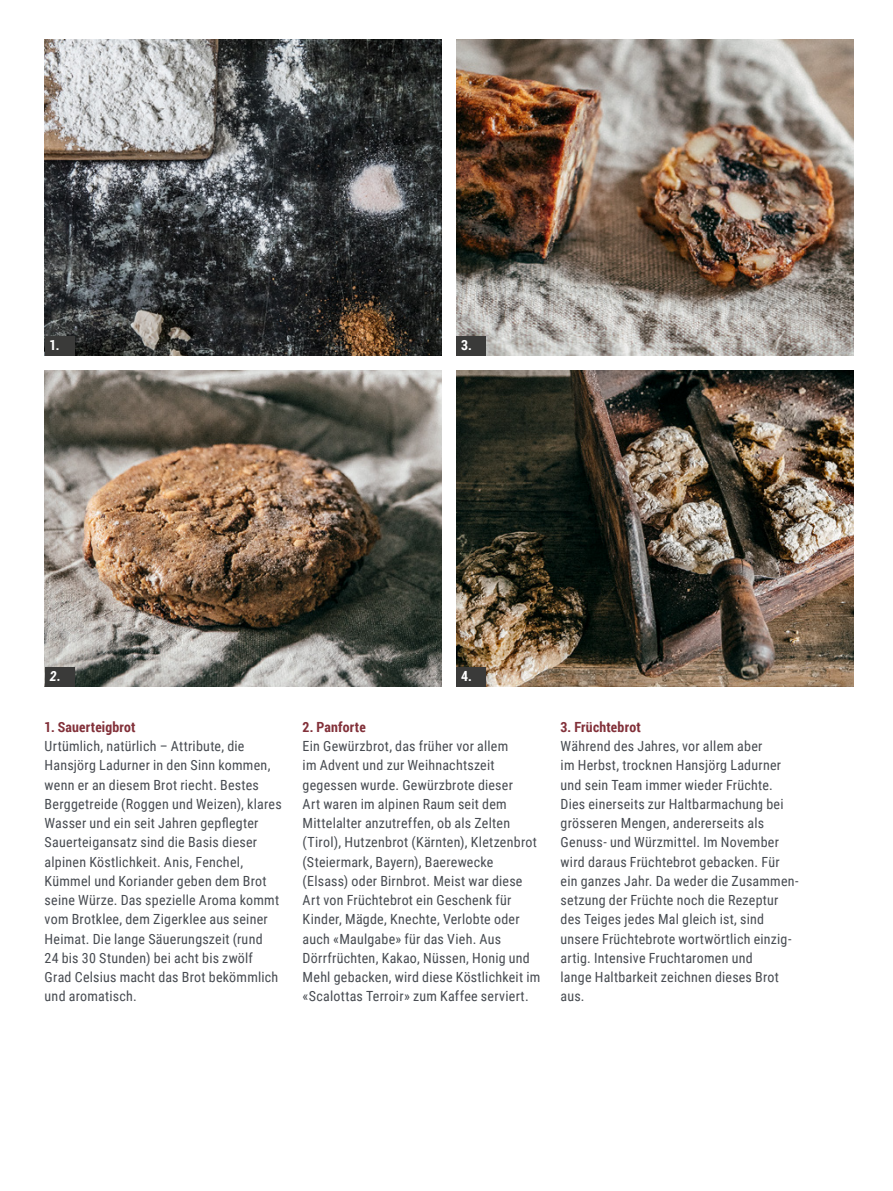
<style>
.page{position:relative;width:893px;height:1191px;background:#fff}
.page>*{position:absolute;margin:0;border:0;box-sizing:border-box;transform-origin:0 0}
.t1{font:14px/19.2px "Roboto Condensed";letter-spacing:.015em;color:#474b51}
.t2{font:700 14px "Roboto Condensed";letter-spacing:.015em;color:#823039}
.t3{font:700 14px "Roboto Condensed";color:#fff}
.t4{font:italic 700 14px "Roboto Condensed";color:#fff}
</style>
<div class="page">
<img style="left:456px;top:40px;width:397px;height:315px">
<img style="left:45px;top:40px;width:397px;height:315px">
<img style="left:45px;top:370px;width:397px;height:316px">
<img style="left:456px;top:370px;width:397px;height:316px">
<div style="left:45px;top:336px;width:29px;height:19px;background:#3a3a39"></div>
<div style="left:45px;top:666px;width:30px;height:20px;background:#3a3a39"></div>
<div style="left:456px;top:666px;width:30px;height:20px;background:#3a3a39"></div>
<div style="left:456px;top:336px;width:30px;height:19px;background:#3a3a39"></div>
<p class="t3" style="left:50px;top:335px;width:12px">1.</p>
<p class="t3" style="left:461px;top:335px;width:12px">3.</p>
<p class="t4" style="left:50px;top:666px;width:13px">2.</p>
<p class="t3" style="left:461px;top:666px;width:12px">4.</p>
<p class="t2" style="left:45px;top:717px;width:93px">1. Sauerteigbrot</p>
<p class="t1" style="left:45px;top:736px;width:239px">Urtümlich, natürlich – Attribute, die Hansjörg Ladurner in den Sinn kommen, wenn er an diesem Brot riecht. Bestes Berggetreide (Roggen und Weizen), klares Wasser und ein seit Jahren gepflegter Sauerteigansatz sind die Basis dieser alpinen Köstlichkeit. Anis, Fenchel, Kümmel und Koriander geben dem Brot seine Würze. Das spezielle Aroma kommt vom Brotklee, dem Zigerklee aus seiner Heimat. Die lange Säuerungszeit (rund<br>24 bis 30 Stunden) bei acht bis zwölf Grad Celsius macht das Brot bekömmlich und aromatisch.</p>
<p class="t2" style="left:303px;top:717px;width:65px">2. Panforte</p>
<p class="t1" style="left:303px;top:736px;width:239px">Ein Gewürzbrot, das früher vor allem<br>im Advent und zur Weihnachtszeit gegessen wurde. Gewürzbrote dieser<br>Art waren im alpinen Raum seit dem Mittelalter anzutreffen, ob als Zelten (Tirol), Hutzenbrot (Kärnten), Kletzenbrot (Steiermark, Bayern), Baerewecke (Elsass) oder Birnbrot. Meist war diese Art von Früchtebrot ein Geschenk für Kinder, Mägde, Knechte, Verlobte oder auch «Maulgabe» für das Vieh. Aus Dörrfrüchten, Kakao, Nüssen, Honig und Mehl gebacken, wird diese Köstlichkeit im «Scalottas Terroir» zum Kaffee serviert.</p>
<p class="t2" style="left:561px;top:717px;width:82px">3. Früchtebrot</p>
<p class="t1" style="left:561px;top:736px;width:239px">Während des Jahres, vor allem aber<br>im Herbst, trocknen Hansjörg Ladurner und sein Team immer wieder Früchte.<br>Dies einerseits zur Haltbarmachung bei grösseren Mengen, andererseits als Genuss- und Würzmittel. Im November wird daraus Früchtebrot gebacken. Für ein ganzes Jahr. Da weder die Zusammen&shy;setzung der Früchte noch die Rezeptur des Teiges jedes Mal gleich ist, sind unsere Früchtebrote wortwörtlich einzig&shy;artig. Intensive Fruchtaromen und<br>lange Haltbarkeit zeichnen dieses Brot aus.</p>
</div>
